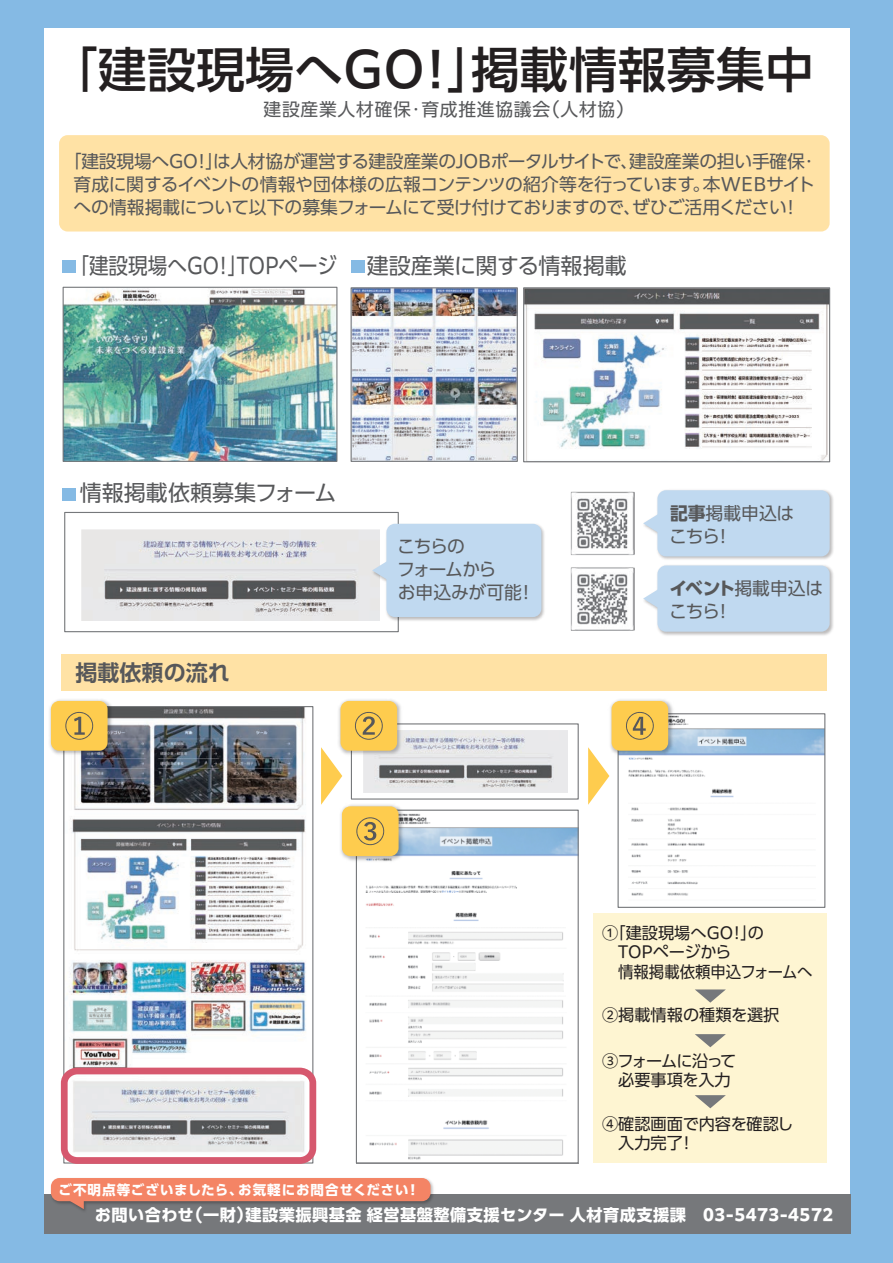
<style>
.page{position:relative;width:893px;height:1263px;background:#85bae4}
.page>*{position:absolute;margin:0;border:0;box-sizing:border-box;transform-origin:0 0}
.t1{font:500 48.6px "PUD Shin Go Pr 6 N";letter-spacing:.01em;color:#231f20}
.t2{font:22.05px "PUD Shin Go Pr 6 N";color:#57585a}
.t3{font:22.05px "PUD Shin Go Pr 6 N";color:#57585a;scale:.89 1}
.t4{font:700 22.05px "PUD Shin Go Pr 6 N De";color:#57585a}
.t5{font:17.85px/23px "PUD Shin Go Pr 6 N";letter-spacing:-.015em;color:#57585a}
.t6{font:17.85px "PUD Shin Go Pr 6 N";letter-spacing:.04em;color:#57585a}
.t7{font:17.85px/23px "PUD Shin Go Pr 6 N";letter-spacing:-.04em;color:#57585a}
.t8{font:16.2px/19.5px "PUD Shin Go Pr 6 N";color:#231f20}
.t9{font:700 16.2px "PUD Shin Go Pr 6 N";letter-spacing:.03em;color:#fff}
.t10{font:16.2px/19.5px "PUD Shin Go Pr 6 N";letter-spacing:-.04em;color:#231f20}
.t11{font:16.2px "PUD Shin Go Pr 6 N";color:#231f20;scale:.95 1}
.t12{font:700 13.5px "PUD Shin Go Pr 6 N";letter-spacing:.07em;color:#fff}
.s1{font-weight:700}
</style>
<div class="page">
<div style="left:44px;top:28px;width:805px;height:1204px;background:#fff"></div>
<img style="left:363px;top:730px;width:204px;height:63px">
<div style="left:61px;top:654px;width:766px;height:37px;background:#ffe2a5"></div>
<div style="left:63px;top:260px;width:13px;height:13px;background:#85bae4"></div>
<svg style="left:321px;top:747px;width:21px;height:58px"></svg>
<div style="left:351px;top:260px;width:13px;height:13px;background:#85bae4"></div>
<div style="left:63px;top:488px;width:13px;height:13px;background:#85bae4"></div>
<img style="left:657px;top:490px;width:176px;height:146px">
<div style="left:657px;top:490px;width:173px;height:66px;background:#c0d9f0;border-radius:9px"></div>
<svg style="left:643px;top:506px;width:15px;height:35px"></svg>
<div style="left:657px;top:565px;width:173px;height:67px;background:#c0d9f0;border-radius:9px"></div>
<svg style="left:643px;top:581px;width:15px;height:35px"></svg>
<svg style="left:588px;top:747px;width:21px;height:58px"></svg>
<div style="left:593px;top:914px;width:234px;height:249px;background:#fef5d2"></div>
<div style="left:44px;top:1194px;width:806px;height:39px;background:#76787b"></div>
<div style="left:351px;top:723px;width:228px;height:77px;border:1px solid #76787b"></div>
<img style="left:628px;top:715px;width:195px;height:181px">
<div style="left:618px;top:713px;width:207px;height:195px;border:1px solid #76787b"></div>
<img style="left:338px;top:699px;width:66px;height:59px">
<div style="left:341px;top:701px;width:56px;height:50px;background:#fecc4e;border-radius:8px"></div>
<svg style="left:355px;top:712px;width:28px;height:28px"></svg>
<img style="left:608px;top:699px;width:67px;height:59px">
<div style="left:612px;top:701px;width:56px;height:50px;background:#fecc4e;border-radius:8px"></div>
<svg style="left:626px;top:712px;width:28px;height:28px"></svg>
<img style="left:365px;top:813px;width:212px;height:347px">
<img style="left:65px;top:289px;width:270px;height:171px">
<img style="left:81px;top:529px;width:288px;height:91px">
<div style="left:63px;top:287px;width:274px;height:175px;border:1px solid #76787b"></div>
<div style="left:64px;top:512px;width:335px;height:120px;border:1px solid #76787b"></div>
<img style="left:69px;top:707px;width:245px;height:449px">
<img style="left:49px;top:699px;width:65px;height:59px">
<div style="left:51px;top:701px;width:57px;height:50px;background:#fecc4e;border-radius:8px"></div>
<svg style="left:65px;top:712px;width:28px;height:28px"></svg>
<div style="left:61px;top:1067px;width:255px;height:97px;border:7px solid #d6586e;border-radius:13px"></div>
<div style="left:59px;top:135px;width:771px;height:96px;background:#ffe2a5;border-radius:9px"></div>
<img style="left:369px;top:521px;width:175px;height:101px">
<div style="left:386px;top:524px;width:155px;height:93px;background:#c0d9f0;border-radius:9px"></div>
<svg style="left:372px;top:553px;width:15px;height:35px"></svg>
<img style="left:50px;top:1178px;width:384px;height:33px">
<div style="left:51px;top:1178px;width:380px;height:23px;background:#f48465;border-radius:9px"></div>
<svg style="left:67px;top:1201px;width:17px;height:8px"></svg>
<svg style="left:695px;top:989px;width:31px;height:14px"></svg>
<svg style="left:695px;top:1034px;width:31px;height:13px"></svg>
<svg style="left:695px;top:1095px;width:31px;height:13px"></svg>
<img style="left:353px;top:289px;width:163px;height:171px">
<div style="left:351px;top:287px;width:167px;height:175px;border:1px solid #76787b"></div>
<img style="left:525px;top:289px;width:303px;height:171px">
<div style="left:523px;top:287px;width:307px;height:175px;border:1px solid #76787b"></div>
<img style="left:570px;top:491px;width:65px;height:64px">
<img style="left:570px;top:567px;width:65px;height:64px">
<div style="left:356px;top:809px;width:223px;height:354px;border:1px solid #76787b"></div>
<img style="left:339px;top:803px;width:66px;height:60px">
<div style="left:342px;top:806px;width:57px;height:50px;background:#fecc4e;border-radius:8px"></div>
<svg style="left:356px;top:817px;width:28px;height:28px"></svg>
<h1 class="t1" style="left:49px;top:43px;width:766px">「建設現場へGO！」掲載情報募集中</h1>
<p class="t6" style="left:264px;top:99px;width:372px">建設産業人材確保・育成推進協議会（人材協）</p>
<p class="t5" style="left:64px;top:150px;width:756px;text-align:center">「建設現場へGO！」は人材協が運営する建設産業のJOBポータルサイトで、建設産業の担い手確保・育成に関するイベントの情報や団体様の広報コンテンツの紹介等を行っています。本WEBサイトへの情報掲載について以下の募集フォームにて受け付けておりますので、ぜひご活用ください！</p>
<p class="t3" style="left:69px;top:254px;width:302px">「建設現場へGO！」TOPページ</p>
<p class="t2" style="left:367px;top:254px;width:261px">建設産業に関する情報掲載</p>
<p class="t2" style="left:80px;top:481px;width:258px">情報掲載依頼募集フォーム</p>
<p class="t4" style="left:76px;top:660px;width:156px">掲載依頼の流れ</p>
<p class="t7" style="left:397px;top:536px;width:139px">こちらの<br>フォームから<br>お申込みが可能！</p>
<p class="t5" style="left:669px;top:502px;width:127px"><span class="s1">記事</span>掲載申込はこちら！</p>
<p class="t5" style="left:669px;top:577px;width:156px"><span class="s1">イベント</span>掲載申込はこちら！</p>
<p class="t12" style="left:58px;top:1182px;width:363px">ご不明点等ございましたら、お気軽にお問合せください！</p>
<p class="t8" style="left:602px;top:923px;width:180px">①「建設現場へGO！」の　　TOPページから</p>
<p class="t11" style="left:618px;top:963px;width:206px">情報掲載依頼申込フォームへ</p>
<p class="t8" style="left:602px;top:1006px;width:179px">②掲載情報の種類を選択</p>
<p class="t10" style="left:602px;top:1051px;width:136px">③フォームに沿って　必要事項を入力</p>
<p class="t8" style="left:602px;top:1114px;width:193px">④確認画面で内容を確認し　入力完了！</p>
<p class="t9" style="left:95px;top:1206px;width:740px">お問い合わせ（一財）建設業振興基金 経営基盤整備支援センター 人材育成支援課　03-5473-4572</p>
</div>
